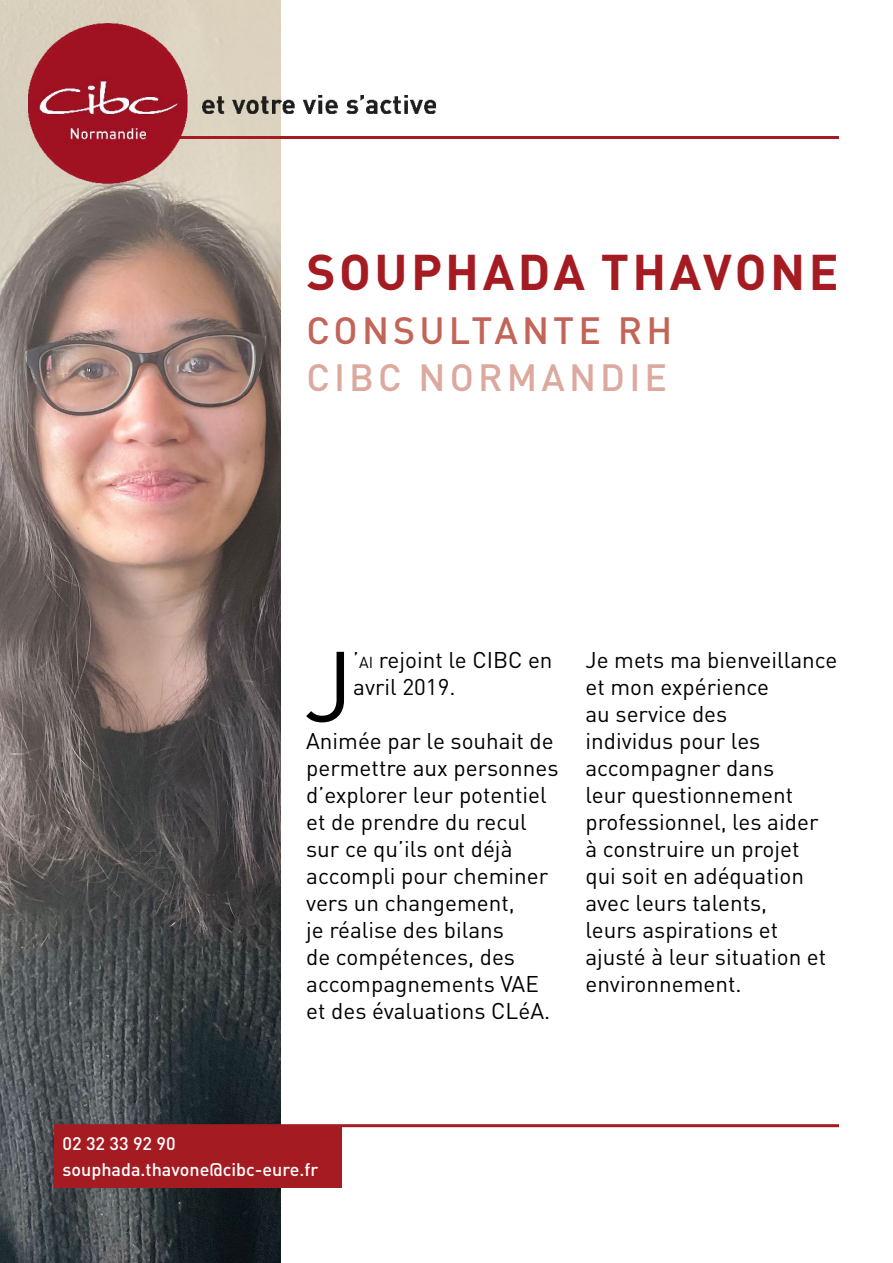
<style>
.page{position:relative;width:893px;height:1263px;background:#fff}
.page>*{position:absolute;margin:0;border:0;box-sizing:border-box;transform-origin:0 0}
.t1{font:98.4px "DIN Pro";color:#000}
.t2{font:700 49.5px "DIN Pro";letter-spacing:.07em;color:#a51b22}
.t3{font:500 37.5px "DIN Pro";letter-spacing:.11em;color:#c26458}
.t4{font:500 37.5px "DIN Pro";letter-spacing:.11em;color:#dba99e}
.t5{font:22.5px/27px "DIN Pro";color:#000}
.t6{font:500 18px/25.2px "DIN Pro";color:#fff}
.s1{font-style:inherit}
.s2{font-size:15.75px}
</style>
<div class="page">
<img style="left:0;top:0;width:281px;height:1263px">
<hr style="left:54px;top:136px;width:785px;height:3px;background:#a51b22">
<hr style="left:54px;top:1124px;width:785px;height:3px;background:#a51b22">
<div style="left:54px;top:1126px;width:288px;height:62px;background:#a51b22"></div>
<img style="left:22px;top:22px;width:415px;height:162px">
<h2 class="t2" style="left:306px;top:231px;width:534px">SOUPHADA THAVONE</h2>
<h3 class="t3" style="left:306px;top:300px;width:368px">CONSULTANTE RH</h3>
<h3 class="t4" style="left:306px;top:347px;width:362px">CIBC NORMANDIE</h3>
<h1 class="t1" style="left:304px;top:609px;width:51px">J</h1>
<p class="t5" style="left:353px;top:644px;width:201px"><span class="s1">’</span><span class="s2">ai</span> rejoint le CIBC en avril 2019.</p>
<p class="t5" style="left:306px;top:725px;width:254px">Animée par le souhait de permettre aux personnes d’explorer leur potentiel et de prendre du recul sur ce qu’ils ont déjà accompli pour cheminer vers un changement,<br>je réalise des bilans<br>de compétences, des accompagnements VAE et des évaluations CLéA.</p>
<p class="t5" style="left:585px;top:644px;width:254px">Je mets ma bienveillance et mon expérience<br>au service des<br>individus pour les accompagner dans<br>leur questionnement professionnel, les aider<br>à construire un projet<br>qui soit en adéquation avec leurs talents,<br>leurs aspirations et ajusté à leur situation et environnement.</p>
<p class="t6" style="left:63px;top:1129px;width:257px">02 32 33 92 90 souphada.thavone@cibc-eure.fr</p>
</div>
